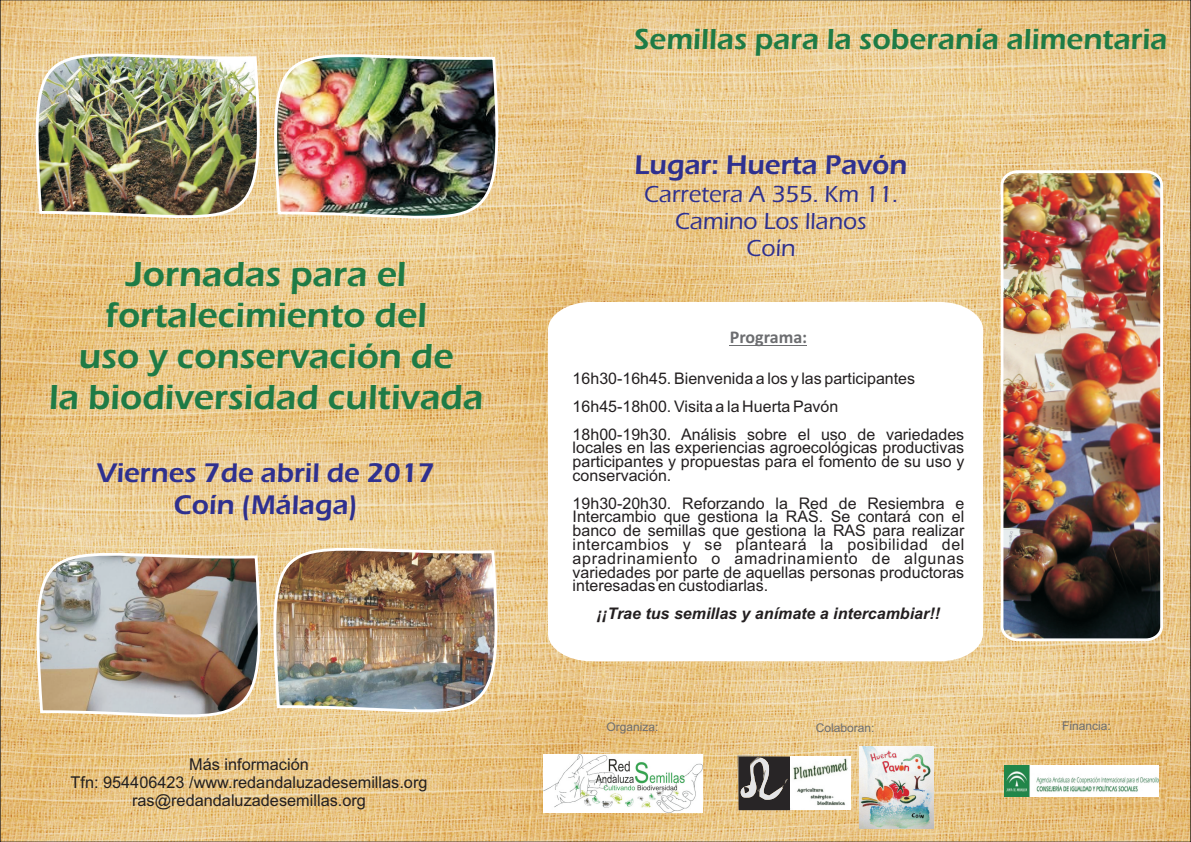
<style>
.page{position:relative;width:1191px;height:842px;background:#fff}
.page>*{position:absolute;margin:0;border:0;box-sizing:border-box;transform-origin:0 0}
.t1{font:600 36px/40.9px "Eras ITC";color:#1e7b46;text-align:center}
.t2{font:600 30px "Eras ITC";color:#1e7b46}
.t3{font:600 28px "Eras ITC";color:#2e308f}
.t4{font:600 27.9px/31.8px "Eras ITC";color:#2e308f;text-align:center}
.t5{font:500 24px/27.2px "Eras ITC";color:#2e308f;text-align:center}
.t6{font:700 18px "Calibri";color:#6c6d70}
.t7{font:16.3px/18.2px "Arial";color:#231f20;text-align:center}
.t8{font:16px/13.8px "Arial";color:#231f20;text-align:justify}
.t9{font:italic 700 16px "Arial";color:#231f20}
.t10{font:12px "Arial";color:#6c6d70}
</style>
<div class="page">
<img style="left:2px;top:0;width:1189px;height:842px">
<svg style="left:548px;top:302px;width:435px;height:359px"></svg>
<img style="left:28px;top:512px;width:241px;height:244px">
<img style="left:27px;top:13px;width:241px;height:244px">
<img style="left:266px;top:14px;width:240px;height:244px">
<hr style="left:730px;top:345px;width:77px;height:1px;background:#6c6d70">
<img style="left:999px;top:169px;width:165px;height:474px">
<img style="left:543px;top:754px;width:160px;height:58px">
<img style="left:1004px;top:766px;width:154px;height:31px">
<img style="left:265px;top:507px;width:240px;height:244px">
<svg style="left:737px;top:755px;width:53px;height:55px;background:#56514f"></svg>
<img style="left:790px;top:756px;width:61px;height:54px">
<img style="left:859px;top:746px;width:75px;height:82px">
<h1 class="t1" style="left:49px;top:257px;width:436px">Jornadas para el fortalecimiento del<br>uso y conservación de<br>la biodiversidad cultivada</h1>
<h3 class="t4" style="left:97px;top:460px;width:339px">Viernes 7de abril de 2017<br>Coín (Málaga)</h3>
<p class="t7" style="left:70px;top:757px;width:358px">Más información<br>Tfn: 954406423 /www.redandaluzadesemillas.org ras@redandaluzadesemillas.org</p>
<h2 class="t2" style="left:634px;top:29px;width:535px">Semillas para la soberanía alimentaria</h2>
<h3 class="t3" style="left:634px;top:155px;width:274px">Lugar: Huerta Pavón</h3>
<h3 class="t5" style="left:644px;top:183px;width:255px">Carretera A 355. Km 11.<br>Camino Los llanos<br>Coín</h3>
<p class="t6" style="left:730px;top:329px;width:79px">Programa:</p>
<p class="t8" style="left:572px;top:366px;width:393px;line-height:27.6px;text-align:left">16h30-16h45. Bienvenida a los y las participantes<br>16h45-18h00. Visita a la Huerta Pavón<br>18h00-19h30. Análisis sobre el uso de variedades</p>
<p class="t8" style="left:572px;top:442px;width:393px">locales en las experiencias agroecológicas productivas participantes y propuestas para el fomento de su uso y conservación.</p>
<p class="t8" style="left:572px;top:497px;width:393px">19h30-20h30. Reforzando la Red de Resiembra e Intercambio que gestiona la RAS. Se contará con el banco de semillas que gestiona la RAS para realizar intercambios y se planteará la posibilidad del apradrinamiento o amadrinamiento de algunas variedades por parte de aquellas personas productoras interesadas en custodiarlas.</p>
<p class="t9" style="left:597px;top:607px;width:344px">¡¡Trae tus semillas y anímate a intercambiar!!</p>
<p class="t10" style="left:606px;top:722px;width:54px">Organiza:</p>
<p class="t10" style="left:815px;top:723px;width:60px">Colaboran:</p>
<p class="t10" style="left:1062px;top:722px;width:50px">Financia:</p>
</div>
